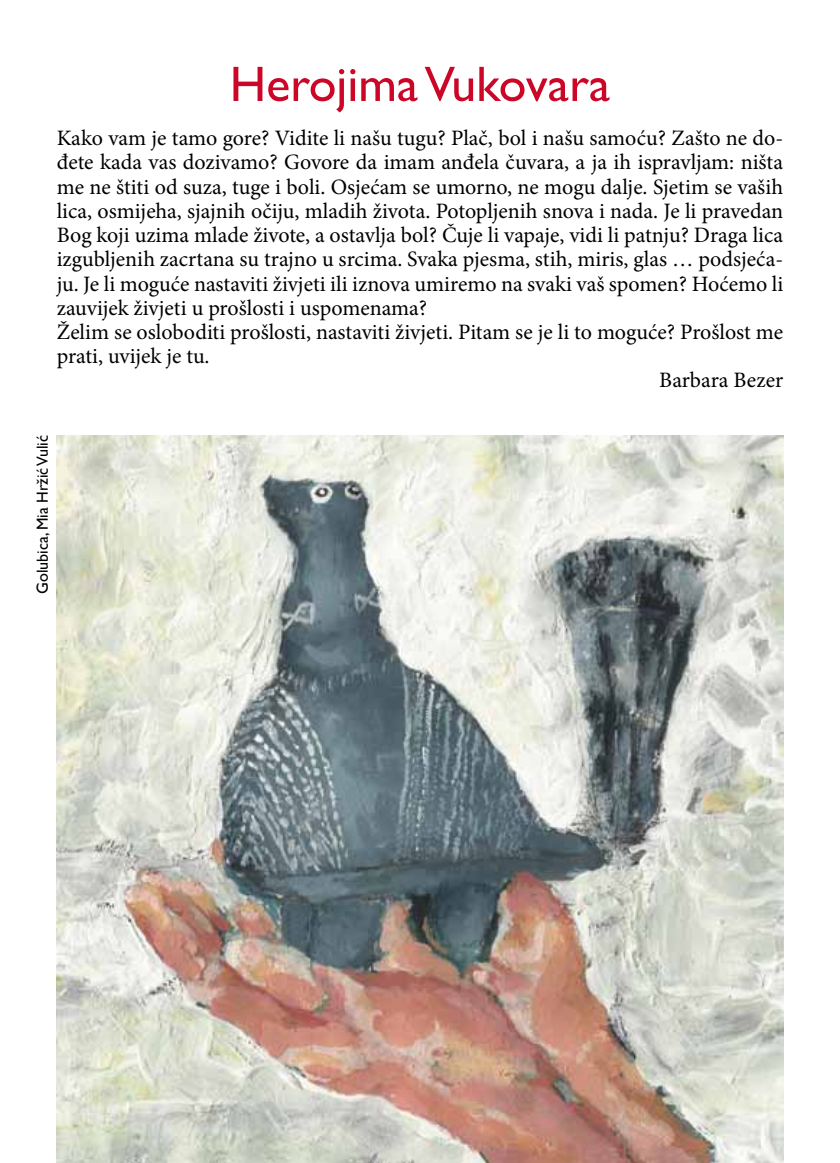
<style>
.page{position:relative;width:840px;height:1163px;background:#fff}
.page>*{position:absolute;margin:0;border:0;box-sizing:border-box;transform-origin:0 0}
.t1{font:50px "Gill Sans";color:#cb0627}
.t2{font:22px "Minion Pro";color:#000}
.t3{font:16px "Gill Sans";color:#000}
</style>
<div class="page">
<img style="left:57px;top:435px;width:725px;height:727px">
<h1 class="t1" style="left:229px;top:55px;width:382px">Herojima Vukovara</h1>
<p class="t2" style="left:57px;top:123px;width:727px">Kako vam je tamo gore? Vidite li našu tugu? Plač, bol i našu samoću? Zašto ne do-</p>
<p class="t2" style="left:57px;top:148px;width:727px">đete kada vas dozivamo? Govore da imam anđela čuvara, a ja ih ispravljam: ništa</p>
<p class="t2" style="left:57px;top:172px;width:727px">me ne štiti od suza, tuge i boli. Osjećam se umorno, ne mogu dalje. Sjetim se vaših</p>
<p class="t2" style="left:57px;top:196px;width:727px">lica, osmijeha, sjajnih očiju, mladih života. Potopljenih snova i nada. Je li pravedan</p>
<p class="t2" style="left:57px;top:220px;width:727px">Bog koji uzima mlade živote, a ostavlja bol? Čuje li vapaje, vidi li patnju? Draga lica</p>
<p class="t2" style="left:57px;top:244px;width:727px">izgubljenih zacrtana su trajno u srcima. Svaka pjesma, stih, miris, glas … podsjeća-</p>
<p class="t2" style="left:57px;top:269px;width:727px">ju. Je li moguće nastaviti živjeti ili iznova umiremo na svaki vaš spomen? Hoćemo li</p>
<p class="t2" style="left:57px;top:293px;width:372px">zauvijek živjeti u prošlosti i uspomenama?</p>
<p class="t2" style="left:57px;top:317px;width:727px">Želim se osloboditi prošlosti, nastaviti živjeti. Pitam se je li to moguće? Prošlost me</p>
<p class="t2" style="left:57px;top:341px;width:154px">prati, uvijek je tu.</p>
<p class="t2" style="left:658px;top:365px;width:125px">Barbara Bezer</p>
<p class="t3" style="left:33px;top:594px;width:160px;rotate:-90deg">Golubica, Mia Hržić Vulić</p>
</div>
